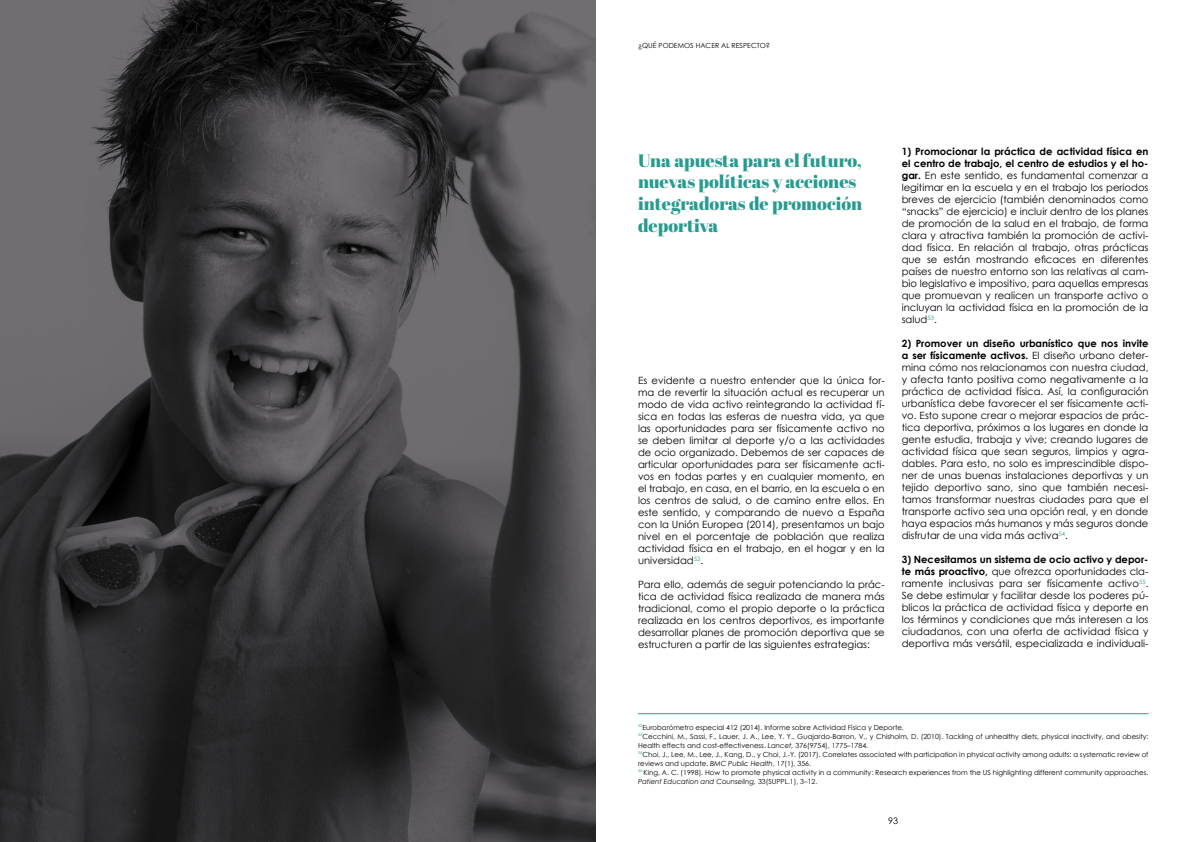
<style>
.page{position:relative;width:1191px;height:842px;background:#fff}
.page>*{position:absolute;margin:0;border:0;box-sizing:border-box;transform-origin:0 0}
.t1{font:18px/21.6px "Abril Fatface";color:#279b90}
.t2{font:10px/12px "Century Gothic";color:#000;text-align:justify}
.t3{font:9px "Century Gothic";color:#000}
.t4{font:7px/9px "Century Gothic";color:#000}
.s1{font-weight:700}
.s2{font-style:italic}
</style>
<div class="page">
<hr style="left:638px;top:713px;width:510px;height:1px;background:#279b90">
<img style="left:0;top:0;width:595px;height:842px">
<p class="t4" style="left:638px;top:41px;width:133px">¿QUÉ PODEMOS HACER AL RESPECTO?</p>
<h1 class="t1" style="left:638px;top:149px;width:226px">Una apuesta para el futuro, nuevas políticas y acciones integradoras de promoción deportiva</h1>
<p class="t2" style="left:638px;top:374px;width:248px">Es evidente a nuestro entender que la única for&shy;ma de revertir la situación actual es recuperar un modo de vida activo reintegrando la actividad fí&shy;sica en todas las esferas de nuestra vida, ya que las oportunidades para ser físicamente activo no se deben limitar al deporte y/o a las actividades de ocio organizado. Debemos de ser capaces de articular oportunidades para ser físicamente acti&shy;vos en todas partes y en cualquier momento, en el trabajo, en casa, en el barrio, en la escuela o en los centros de salud, o de camino entre ellos. En este sentido, y comparando de nuevo a España con la Unión Europea (2014), presentamos un bajo nivel en el porcentaje de población que realiza actividad física en el trabajo, en el hogar y en la universidad<sup>52</sup>.</p>
<p class="t2" style="left:638px;top:578px;width:248px">Para ello, además de seguir potenciando la prác&shy;tica de actividad física realizada de manera más tradicional, como el propio deporte o la práctica realizada en los centros deportivos, es importante desarrollar planes de promoción deportiva que se estructuren a partir de las siguientes estrategias:</p>
<p class="t2" style="left:901px;top:146px;width:248px"><span class="s1">1) Promocionar la práctica de actividad física en el centro de trabajo, el centro de estudios y el ho&shy;gar.</span> En este sentido, es fundamental comenzar a legitimar en la escuela y en el trabajo los periodos breves de ejercicio (también denominados como “snacks” de ejercicio) e incluir dentro de los planes de promoción de la salud en el trabajo, de forma clara y atractiva también la promoción de activi&shy;dad física. En relación al trabajo, otras prácticas que se están mostrando eficaces en diferentes países de nuestro entorno son las relativas al cam&shy;bio legislativo e impositivo, para aquellas empresas que promuevan y realicen un transporte activo o incluyan la actividad física en la promoción de la salud<sup>53</sup>.</p>
<p class="t2" style="left:901px;top:338px;width:248px"><span class="s1">2) Promover un diseño urbanístico que nos invite a ser físicamente activos.</span> El diseño urbano deter&shy;mina cómo nos relacionamos con nuestra ciudad, y afecta tanto positiva como negativamente a la práctica de actividad física. Así, la configuración urbanística debe favorecer el ser físicamente acti&shy;vo. Esto supone crear o mejorar espacios de prác&shy;tica deportiva, próximos a los lugares en donde la gente estudia, trabaja y vive; creando lugares de actividad física que sean seguros, limpios y agra&shy;dables. Para esto, no solo es imprescindible dispo&shy;ner de unas buenas instalaciones deportivas y un tejido deportivo sano, sino que también necesi&shy;tamos transformar nuestras ciudades para que el transporte activo sea una opción real, y en donde haya espacios más humanos y más seguros donde disfrutar de una vida más activa<sup>54</sup>.</p>
<p class="t2" style="left:901px;top:554px;width:248px"><span class="s1">3) Necesitamos un sistema de ocio activo y depor&shy;te más proactivo,</span> que ofrezca oportunidades cla&shy;ramente inclusivas para ser físicamente activo<sup>55</sup>.<br>Se debe estimular y facilitar desde los poderes pú&shy;blicos la práctica de actividad física y deporte en los términos y condiciones que más interesen a los ciudadanos, con una oferta de actividad física y deportiva más versátil, especializada e individuali-</p>
<p class="t4" style="left:638px;top:722px;width:512px"><sup>52</sup>Eurobarómetro especial 412 (2014). Informe sobre Actividad Física y Deporte.<br><sup>53</sup>Cecchini, M., Sassi, F., Lauer, J. A., Lee, Y. Y., Guajardo-Barron, V., y Chisholm, D. (2010). Tackling of unhealthy diets, physical inactivity, and obesity:<br>Health effects and cost-effectiveness. <span class="s2">Lancet,</span> 376(9754), 1775–1784.<br><sup>54</sup>Choi, J., Lee, M., Lee, J., Kang, D., y Choi, J.-Y. (2017). Correlates associated with participation in physical activity among adults: a systematic review of reviews and update. <span class="s2">BMC Public Health</span>, 17(1), 356.<br><sup>55</sup> King, A. C. (1998). How to promote physical activity in a community: Research experiences from the US highlighting different community approaches.<br><span class="s2">Patient Education and Counseling,</span> 33(SUPPL.1), 3–12.</p>
<p class="t3" style="left:888px;top:814px;width:11px">93</p>
</div>
